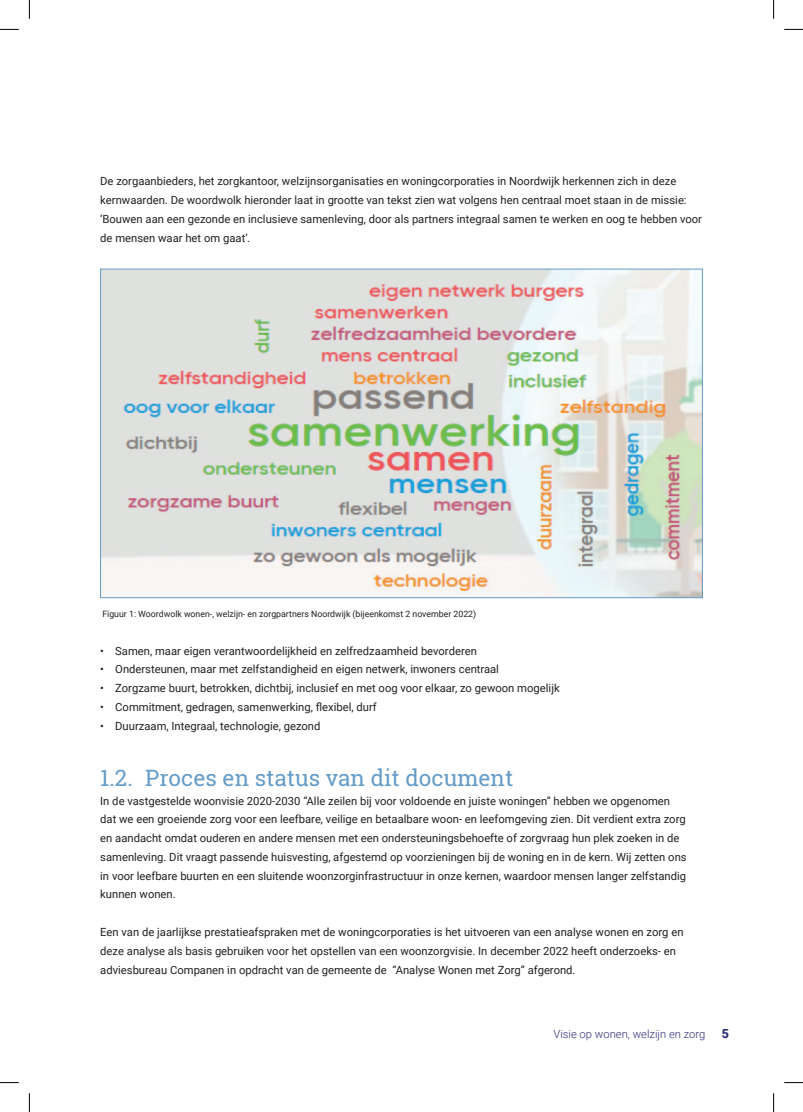
<style>
.page{position:relative;width:803px;height:1112px;background:#fff}
.page>*{position:absolute;margin:0;border:0;box-sizing:border-box;transform-origin:0 0}
.t1{font:22.5px "Roboto Slab";color:#659cc8}
.t2{font:900 12.5px "Roboto";color:#2e2f7b}
.t3{font:11.25px/18.8px "Roboto";color:#231f20}
.t4{font:300 11.25px "Roboto";color:#2e2f7b}
.t5{font:8.75px "Roboto";color:#231f20}
</style>
<div class="page">
<img style="left:102px;top:271px;width:599px;height:325px">
<svg style="left:0;top:29px;width:19px;height:1px"></svg>
<svg style="left:784px;top:29px;width:19px;height:1px"></svg>
<svg style="left:0;top:1082px;width:19px;height:1px"></svg>
<svg style="left:784px;top:1082px;width:19px;height:1px"></svg>
<svg style="left:29px;top:0;width:1px;height:19px"></svg>
<svg style="left:29px;top:1093px;width:1px;height:18px"></svg>
<svg style="left:773px;top:0;width:1px;height:19px"></svg>
<svg style="left:773px;top:1093px;width:1px;height:18px"></svg>
<p class="t3" style="left:100px;top:171px;width:603px">De zorgaanbieders, het zorgkantoor, welzijnsorganisaties en woningcorporaties in Noordwijk herkennen zich in deze kernwaarden. De woordwolk hieronder laat in grootte van tekst zien wat volgens hen centraal moet staan in de missie: ‘Bouwen aan een gezonde en inclusieve samenleving, door als partners integraal samen te werken en oog te hebben voor de mensen waar het om gaat’.</p>
<p class="t5" style="left:102px;top:607px;width:375px">Figuur 1: Woordwolk wonen-, welzijn- en zorgpartners Noordwijk (bijeenkomst 2 november 2022)</p>
<p class="t3" style="left:100px;top:640px;width:378px">• Samen, maar eigen verantwoordelijkheid en zelfredzaamheid bevorderen</p>
<p class="t3" style="left:100px;top:659px;width:400px">• Ondersteunen, maar met zelfstandigheid en eigen netwerk, inwoners centraal</p>
<p class="t3" style="left:100px;top:678px;width:461px">• Zorgzame buurt, betrokken, dichtbij, inclusief en met oog voor elkaar, zo gewoon mogelijk</p>
<p class="t3" style="left:100px;top:696px;width:278px">• Commitment, gedragen, samenwerking, flexibel, durf</p>
<p class="t3" style="left:100px;top:715px;width:222px">• Duurzaam, Integraal, technologie, gezond</p>
<h1 class="t1" style="left:100px;top:762px;width:415px">1.2. Proces en status van dit document</h1>
<p class="t3" style="left:100px;top:790px;width:588px">In de vastgestelde woonvisie 2020-2030 “Alle zeilen bij voor voldoende en juiste woningen” hebben we opgenomen dat we een groeiende zorg voor een leefbare, veilige en betaalbare woon- en leefomgeving zien. Dit verdient extra zorg en aandacht omdat ouderen en andere mensen met een ondersteuningsbehoefte of zorgvraag hun plek zoeken in de samenleving. Dit vraagt passende huisvesting, afgestemd op voorzieningen bij de woning en in de kern. Wij zetten ons in voor leefbare buurten en een sluitende woonzorginfrastructuur in onze kernen, waardoor mensen langer zelfstandig kunnen wonen.</p>
<p class="t3" style="left:100px;top:921px;width:585px">Een van de jaarlijkse prestatieafspraken met de woningcorporaties is het uitvoeren van een analyse wonen en zorg en deze analyse als basis gebruiken voor het opstellen van een woonzorgvisie. In december 2022 heeft onderzoeks- en adviesbureau Companen in opdracht van de gemeente de “Analyse Wonen met Zorg” afgerond.</p>
<p class="t4" style="left:553px;top:1026px;width:154px">Visie op wonen, welzijn en zorg</p>
<p class="t2" style="left:722px;top:1024px;width:9px">5</p>
</div>
